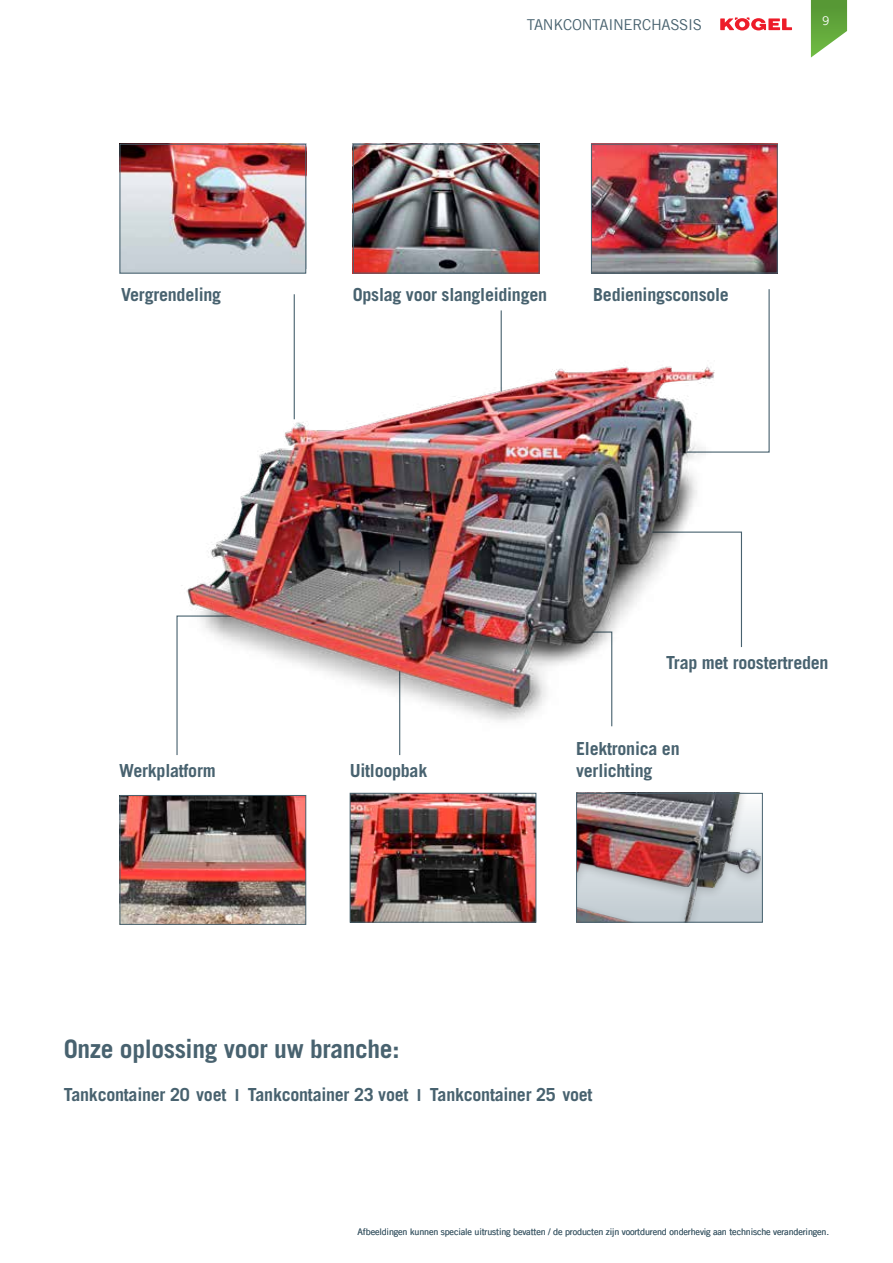
<style>
.page{position:relative;width:893px;height:1263px;background:#fff}
.page>*{position:absolute;margin:0;border:0;box-sizing:border-box;transform-origin:0 0}
.t1{font:700 25.5px "Trade Gothic LT Com";letter-spacing:-.015em;color:#48626f}
.t2{font:700 18px/21.6px "Trade Gothic LT Com";letter-spacing:-.015em;color:#48626f}
.t3{font:15px "Trade Gothic LT Com";letter-spacing:-.02em;color:#48626f}
.t4{font:12px "Trade Gothic LT Com";color:#fff}
.t5{font:9px "Trade Gothic LT Com";letter-spacing:-.015em;color:#48626f}
.s1{font-size:16.5px}
</style>
<div class="page">
<hr style="left:399px;top:561px;width:1px;height:194px;background:#48626f">
<svg style="left:730px;top:289px;width:40px;height:164px"></svg>
<svg style="left:730px;top:531px;width:12px;height:117px"></svg>
<hr style="left:294px;top:294px;width:1px;height:125px;background:#48626f">
<hr style="left:501px;top:310px;width:1px;height:99px;background:#48626f">
<svg style="left:811px;top:0;width:36px;height:58px"></svg>
<svg style="left:720px;top:17px;width:72px;height:13px"></svg>
<img style="left:176px;top:345px;width:554px;height:403px">
<img style="left:355px;top:146px;width:182px;height:125px">
<div style="left:353px;top:144px;width:186px;height:129px;border:1px solid #48626f"></div>
<img style="left:593px;top:146px;width:183px;height:125px">
<div style="left:591px;top:144px;width:187px;height:129px;border:1px solid #48626f"></div>
<img style="left:578px;top:795px;width:183px;height:125px">
<div style="left:576px;top:793px;width:187px;height:129px;border:1px solid #48626f"></div>
<img style="left:352px;top:795px;width:182px;height:125px">
<div style="left:350px;top:793px;width:186px;height:129px;border:1px solid #48626f"></div>
<img style="left:122px;top:797px;width:182px;height:126px">
<div style="left:120px;top:795px;width:186px;height:130px;border:1px solid #48626f"></div>
<div style="left:120px;top:144px;width:186px;height:129px;background:#c8d0d7"></div>
<img style="left:122px;top:146px;width:182px;height:109px">
<div style="left:120px;top:144px;width:186px;height:129px;border:1px solid #48626f"></div>
<p class="t2" style="left:121px;top:284px;width:102px">Vergrendeling</p>
<p class="t3" style="left:527px;top:16px;width:177px">TANKCONTAINERCHASSIS</p>
<p class="t4" style="left:822px;top:14px;width:9px">9</p>
<p class="t2" style="left:353px;top:284px;width:196px">Opslag voor slangleidingen</p>
<p class="t2" style="left:593px;top:284px;width:137px">Bedieningsconsole</p>
<p class="t2" style="left:119px;top:759px;width:98px">Werkplatform</p>
<p class="t2" style="left:350px;top:759px;width:79px">Uitloopbak</p>
<p class="t2" style="left:666px;top:651px;width:164px">Trap met roostertreden</p>
<p class="t2" style="left:576px;top:737px;width:105px">Elektronica en verlichting</p>
<h1 class="t1" style="left:64px;top:1033px;width:337px">Onze oplossing voor uw branche:</h1>
<p class="t2" style="left:64px;top:1083px;width:530px">Tankcontainer 20 voet <span class="s1">I</span> Tankcontainer 23 voet <span class="s1">I</span> Tankcontainer 25 voet</p>
<p class="t5" style="left:358px;top:1227px;width:473px">Afbeeldingen kunnen speciale uitrusting bevatten / de producten zijn voortdurend onderhevig aan technische veranderingen.</p>
</div>
